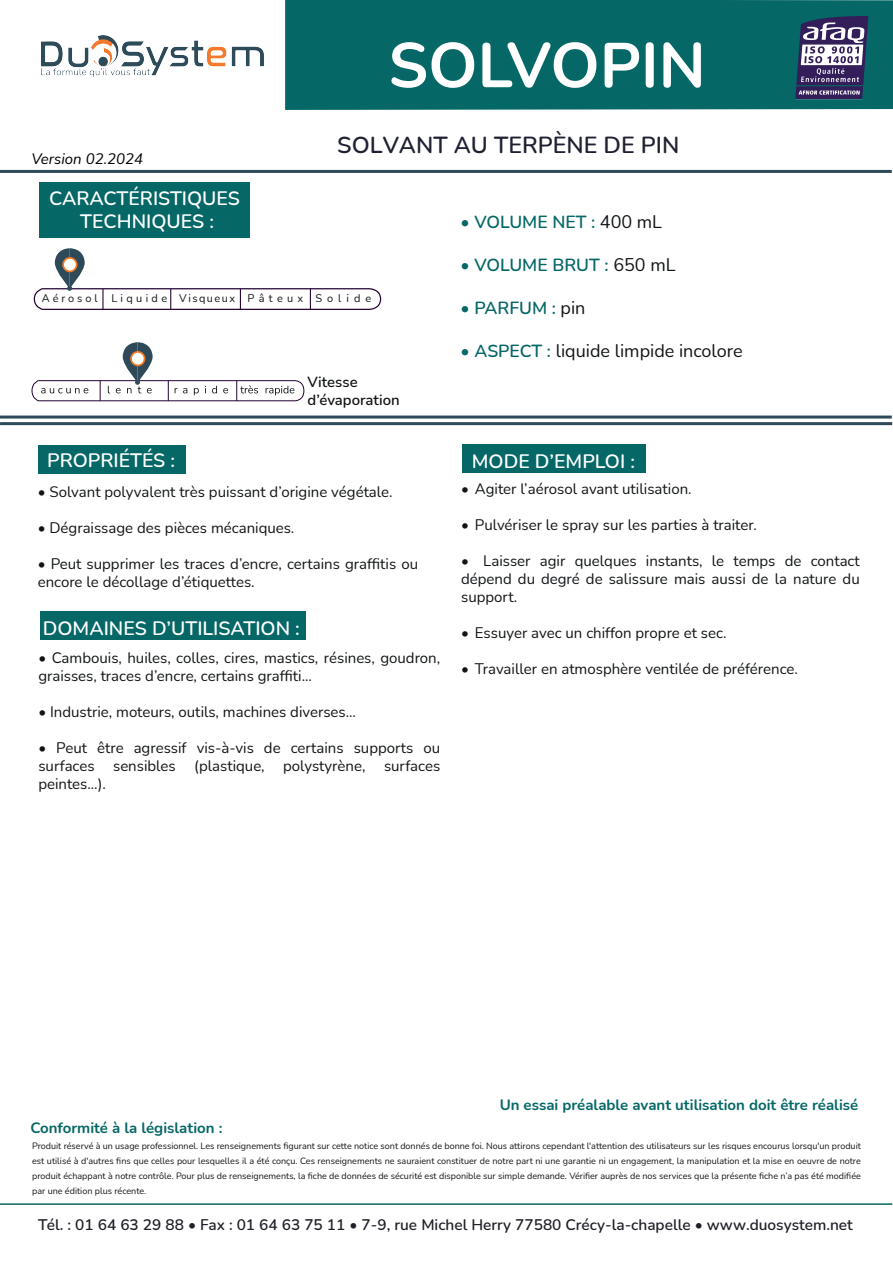
<style>
.page{position:relative;width:893px;height:1263px;background:#fff}
.page>*{position:absolute;margin:0;border:0;box-sizing:border-box;transform-origin:0 0}
.t1{font:700 63px "Nunito";color:#fff}
.t2{font:600 23.25px "Nunito";color:#1f2133}
.t3{font:600 19.5px/23.4px "Nunito";color:#fff;text-align:center}
.t4{font:18px "Nunito";color:#111415}
.t5{font:600 17.55px "Nunito";color:#056766}
.t6{font:600 15.45px "Nunito";color:#1f2028}
.t7{font:15px/18px "Nunito";color:#111416;text-align:justify}
.t8{font:700 15px "Nunito";color:#056766}
.t9{font:italic 15px "Nunito";color:#000001}
.t10{font:600 14.85px/17.9px "Nunito";color:#111416}
.t11{font:10.95px "Nunito";letter-spacing:.285em;color:#111416}
.t12{font:9px/15px "Nunito";color:#121516;text-align:justify}
.s1{font-weight:400;font-size:18px;color:#111415}
.s2{font-weight:600;font-size:17.55px;color:#056766}
</style>
<div class="page">
<hr style="left:0;top:170px;width:892px;height:3px;background:#2e4a5a">
<hr style="left:0;top:416px;width:892px;height:3px;background:#2e4a5a">
<hr style="left:0;top:422px;width:892px;height:3px;background:#2e4a5a">
<div style="left:285px;top:0;width:608px;height:110px;background:#056766"></div>
<hr style="left:0;top:1203px;width:892px;height:2px;background:#056766">
<div style="left:38px;top:445px;width:148px;height:29px;background:#056766"></div>
<div style="left:462px;top:444px;width:183px;height:29px;background:#056766"></div>
<div style="left:40px;top:182px;width:210px;height:56px;background:#056766"></div>
<div style="left:40px;top:611px;width:265px;height:29px;background:#056766"></div>
<img style="left:41px;top:35px;width:223px;height:42px">
<svg style="left:795px;top:16px;width:73px;height:84px"></svg>
<svg style="left:34px;top:248px;width:347px;height:62px"></svg>
<svg style="left:32px;top:342px;width:272px;height:59px"></svg>
<p class="t9" style="left:32px;top:148px;width:113px">Version 02.2024</p>
<h1 class="t1" style="left:388px;top:21px;width:319px">SOLVOPIN</h1>
<h2 class="t2" style="left:337px;top:128px;width:344px">SOLVANT AU TERPÈNE DE PIN</h2>
<h3 class="t3" style="left:49px;top:185px;width:192px">CARACTÉRISTIQUES<br>TECHNIQUES :</h3>
<p class="t11" style="left:42px;top:290px;width:331px">Aérosol Liquide Visqueux Pâteux Sol i d e</p>
<p class="t10" style="left:307px;top:373px;width:94px">Vitesse d’évaporation</p>
<p class="t5" style="left:461px;top:209px;width:203px">• VOLUME NET : <span class="s1">400 mL</span></p>
<p class="t5" style="left:461px;top:252px;width:216px">• VOLUME BRUT : <span class="s1">650 mL</span></p>
<p class="t5" style="left:461px;top:296px;width:126px">• PARFUM : <span class="s1">pin</span></p>
<p class="t4" style="left:461px;top:338px;width:284px"><span class="s2">• ASPECT :</span> liquide limpide incolore</p>
<h3 class="t3" style="left:47px;top:448px;width:130px">PROPRIÉTÉS :</h3>
<h3 class="t3" style="left:472px;top:448px;width:165px">MODE D’EMPLOI :</h3>
<p class="t7" style="left:461px;top:479px;width:232px">• Agiter l’aérosol avant utilisation.</p>
<p class="t7" style="left:461px;top:515px;width:297px">• Pulvériser le spray sur les parties à traiter.</p>
<p class="t7" style="left:461px;top:551px;width:400px">• Laisser agir quelques instants, le temps de contact dépend du degré de salissure mais aussi de la nature du support.</p>
<p class="t7" style="left:461px;top:623px;width:267px">• Essuyer avec un chiffon propre et sec.</p>
<p class="t7" style="left:461px;top:659px;width:338px">• Travailler en atmosphère ventilée de préférence.</p>
<p class="t7" style="left:38px;top:482px;width:356px">• Solvant polyvalent très puissant d’origine végétale.</p>
<p class="t7" style="left:38px;top:518px;width:258px">• Dégraissage des pièces mécaniques.</p>
<p class="t7" style="left:38px;top:554px;width:382px">• Peut supprimer les traces d’encre, certains graffitis ou encore le décollage d’étiquettes.</p>
<h3 class="t3" style="left:43px;top:615px;width:259px">DOMAINES D’UTILISATION :</h3>
<p class="t7" style="left:38px;top:648px;width:403px">• Cambouis, huiles, colles, cires, mastics, résines, goudron, graisses, traces d’encre, certains graffiti...</p>
<p class="t7" style="left:38px;top:702px;width:319px">• Industrie, moteurs, outils, machines diverses...</p>
<p class="t7" style="left:38px;top:738px;width:403px">• Peut être agressif vis-à-vis de certains supports ou surfaces sensibles (plastique, polystyrène, surfaces peintes...).</p>
<p class="t8" style="left:30px;top:1117px;width:194px">Conformité à la législation :</p>
<p class="t8" style="left:500px;top:1094px;width:360px">Un essai préalable avant utilisation doit être réalisé</p>
<p class="t12" style="left:32px;top:1137px;width:830px">Produit réservé à un usage professionnel. Les renseignements figurant sur cette notice sont donnés de bonne foi. Nous attirons cependant l'attention des utilisateurs sur les risques encourus lorsqu'un produit est utilisé à d'autres fins que celles pour lesquelles il a été conçu. Ces renseignements ne sauraient constituer de notre part ni une garantie ni un engagement, la manipulation et la mise en oeuvre de notre produit échappant à notre contrôle. Pour plus de renseignements, la fiche de données de sécurité est disponible sur simple demande. Vérifier auprès de nos services que la présente fiche n’a pas été modifiée par une édition plus récente.</p>
<p class="t6" style="left:38px;top:1213px;width:816px">Tél. : 01 64 63 29 88 • Fax : 01 64 63 75 11 • 7-9, rue Michel Herry 77580 Crécy-la-chapelle • www.duosystem.net</p>
</div>
